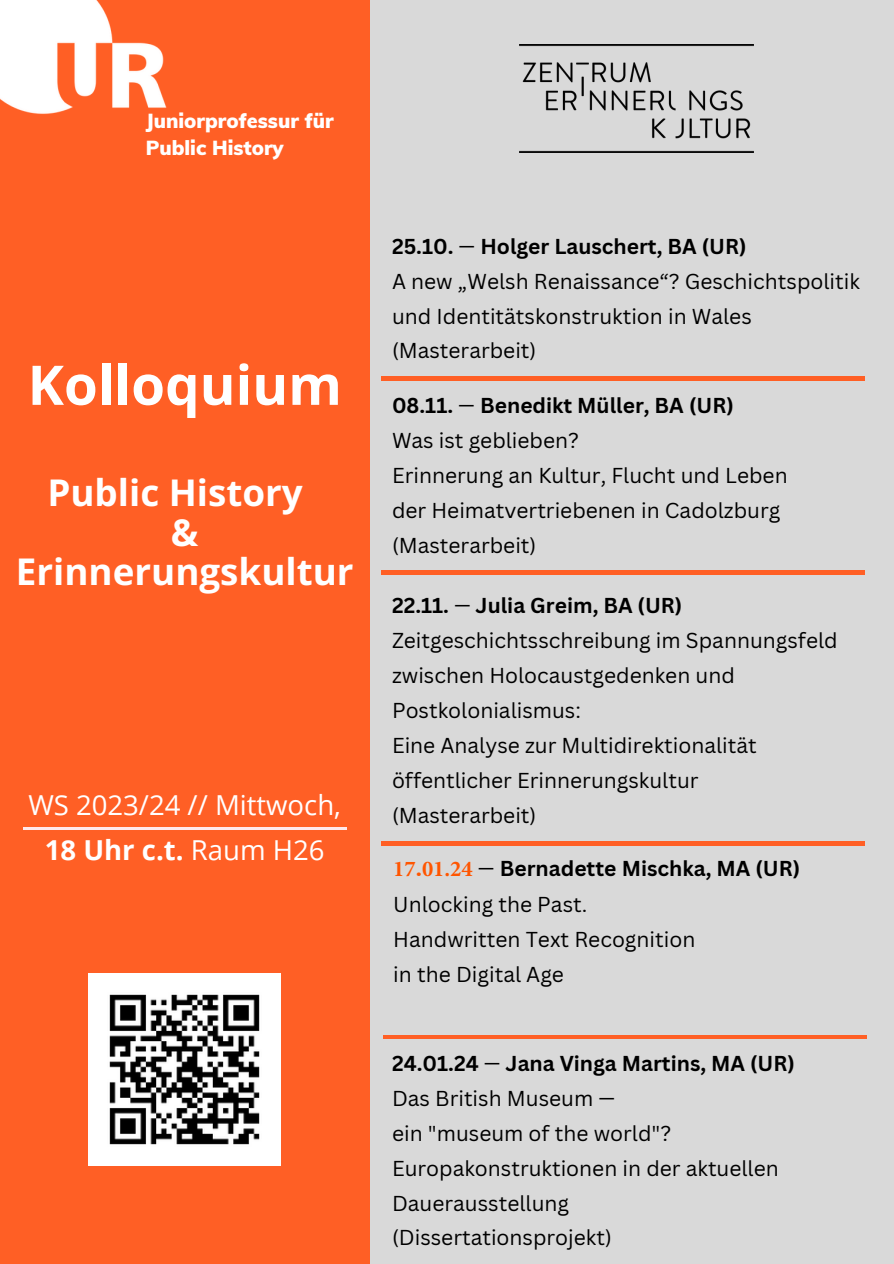
<style>
.page{position:relative;width:894px;height:1264px;background:#fff}
.page>*{position:absolute;margin:0;border:0;box-sizing:border-box;transform-origin:0 0}
.t1{font:700 54.6px "Open Sans";color:#fff}
.t2{font:700 36.75px "Open Sans";color:#fff}
.t3{font:27.45px "Open Sans";color:#fff}
.t4{font:700 27.45px "Open Sans";color:#fff}
.t5{font:21px/35.4px "Canva Sans";color:#000}
.t6{font:700 21px "Canva Sans";color:#000}
.t7{font:900 19.95px/27px "Muli";color:#fff}
.s1{font-weight:400}
.s2{font-family:"Minion Pro";font-weight:700;font-size:22.5px;color:#f50}
.s3{font-weight:700;font-size:22.5px;color:#f50}
.s4{font-weight:700}
</style>
<div class="page">
<div style="left:0;top:0;width:893px;height:1263px;background:#d9d9d9"></div>
<div style="left:0;top:0;width:369px;height:1263px;background:#ff5f25"></div>
<hr style="left:381px;top:377px;width:483px;height:3px;background:#ff5f25">
<hr style="left:23px;top:827px;width:323px;height:3px;background:#ffe8ec">
<img style="left:519px;top:44px;width:234px;height:108px">
<img style="left:0;top:0;width:167px;height:114px">
<hr style="left:382px;top:1035px;width:484px;height:3px;background:#ff5f25">
<hr style="left:381px;top:841px;width:483px;height:4px;background:#ff5f25">
<img style="left:88px;top:973px;width:193px;height:192px">
<hr style="left:381px;top:570px;width:483px;height:4px;background:#ff5f25">
<p class="t7" style="left:146px;top:107px;width:189px">Juniorprofessur für<br>Public History</p>
<p class="t1" style="left:28px;top:346px;width:315px">Kolloquium</p>
<p class="t2" style="left:47px;top:467px;width:257px">Public History</p>
<p class="t2" style="left:171px;top:506px;width:29px">&amp;</p>
<p class="t2" style="left:16px;top:545px;width:339px">Erinnerungskultur</p>
<p class="t3" style="left:28px;top:785px;width:314px">WS 2023/24 // Mittwoch,</p>
<p class="t4" style="left:45px;top:830px;width:281px">18 Uhr c.t. <span class="s1">Raum H26</span></p>
<p class="t6" style="left:392px;top:231px;width:356px">25.10. <span class="s1">—</span> Holger Lauschert, BA (UR)</p>
<p class="t5" style="left:392px;top:263px;width:469px;line-height:34.8px">A new „Welsh Renaissance“? Geschichtspolitik und Identitätskonstruktion in Wales</p>
<p class="t5" style="left:392px;top:332px;width:146px">(Masterarbeit)</p>
<p class="t6" style="left:392px;top:390px;width:343px">08.11. <span class="s1">—</span> Benedikt Müller, BA (UR)</p>
<p class="t5" style="left:392px;top:422px;width:188px">Was ist geblieben?</p>
<p class="t5" style="left:392px;top:457px;width:397px">Erinnerung an Kultur, Flucht und Leben</p>
<p class="t5" style="left:392px;top:492px;width:390px">der Heimatvertriebenen in Cadolzburg</p>
<p class="t5" style="left:392px;top:527px;width:146px">(Masterarbeit)</p>
<p class="t6" style="left:392px;top:591px;width:292px">22.11. <span class="s1">—</span> Julia Greim, BA (UR)</p>
<p class="t5" style="left:392px;top:622px;width:447px;line-height:35px">Zeitgeschichtsschreibung im Spannungsfeld zwischen Holocaustgedenken und<br>Postkolonialismus:</p>
<p class="t5" style="left:392px;top:727px;width:366px">Eine Analyse zur Multidirektionalität</p>
<p class="t5" style="left:392px;top:762px;width:308px">öffentlicher Erinnerungskultur</p>
<p class="t5" style="left:392px;top:797px;width:146px">(Masterarbeit)</p>
<p class="t5" style="left:393px;top:850px;width:408px"><span class="s2">17</span><span class="s3">.</span><span class="s2">01.24</span> — <span class="s4">Bernadette Mischka, MA (UR)<br></span>Unlocking the Past.<br>Handwritten Text Recognition<br>in the Digital Age</p>
<p class="t6" style="left:392px;top:1048px;width:404px">24.01.24 <span class="s1">—</span> Jana Vinga Martins, MA (UR)</p>
<p class="t5" style="left:392px;top:1079px;width:224px">Das British Museum —</p>
<p class="t5" style="left:392px;top:1114px;width:281px">ein "museum of the world"?</p>
<p class="t5" style="left:392px;top:1150px;width:388px;line-height:34.8px">Europakonstruktionen in der aktuellen<br>Dauerausstellung</p>
<p class="t5" style="left:392px;top:1219px;width:221px">(Dissertationsprojekt)</p>
</div>
